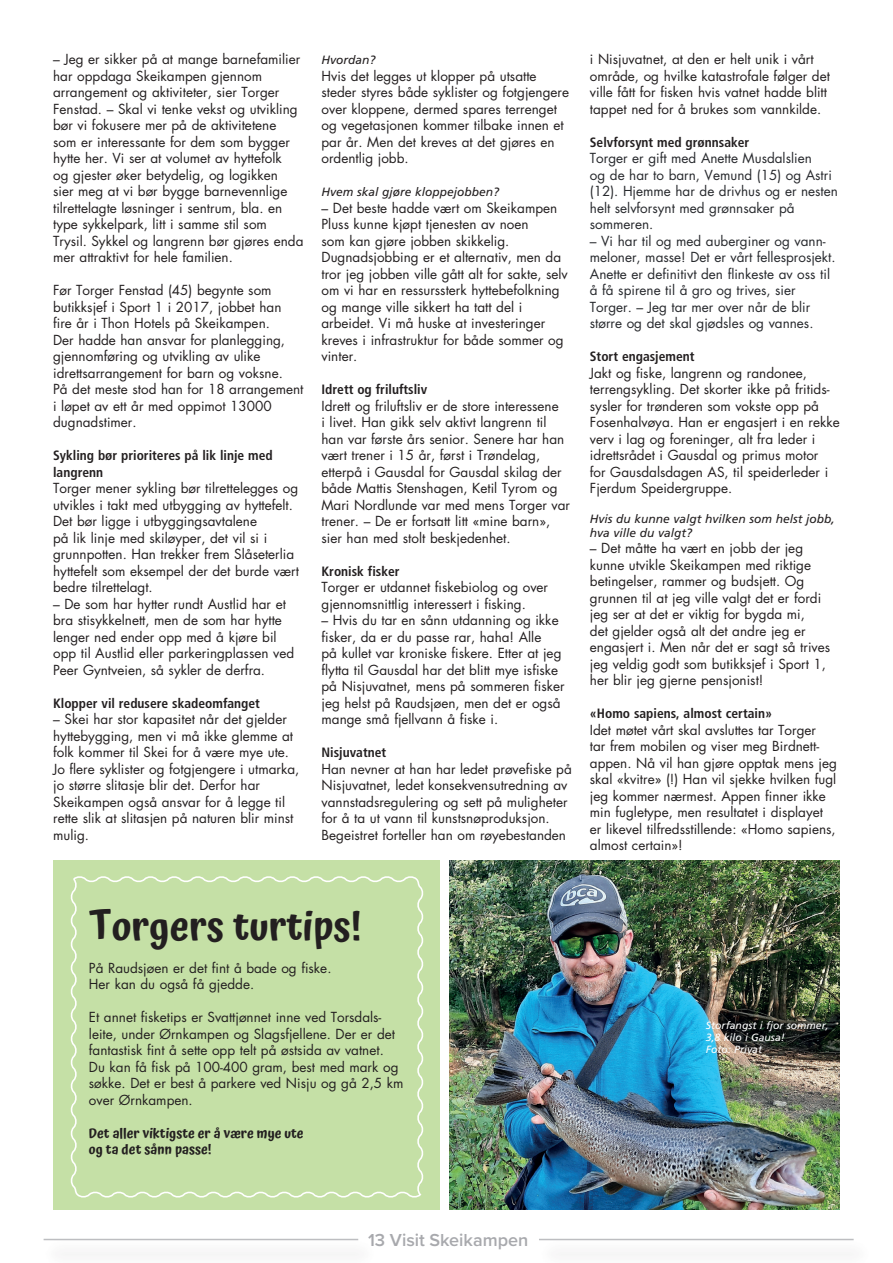
<style>
.page{position:relative;width:893px;height:1263px;background:#fff}
.page>*{position:absolute;margin:0;border:0;box-sizing:border-box;transform-origin:0 0}
.t1{font:600 39px "Atma";color:#231f20}
.t2{font:600 18px "Proxima Nova";color:#a8a9ad}
.t3{font:13.5px/16.5px "Futura Std";color:#231f20}
.t4{font:13.5px/16.5px "Futura";color:#27292d}
.t5{font:700 condensed 13.5px/16.5px "Frutiger LT Std";color:#231f20}
.t6{font:600 13.5px "Atma";color:#231f20}
.t7{font:italic 12px/13.5px "Frutiger LT Std";color:#231f20}
.t8{font:italic 10.5px/12px "Frutiger LT Std";color:#fff}
</style>
<div class="page">
<div style="left:40px;top:1239px;width:339px;height:24px;background:#f8f8f8"></div>
<hr style="left:44px;top:1239px;width:314px;height:1px;background:#a8a9ad">
<div style="left:536px;top:1239px;width:339px;height:24px;background:#f8f8f8"></div>
<hr style="left:539px;top:1239px;width:315px;height:1px;background:#a8a9ad">
<img style="left:449px;top:860px;width:390px;height:350px">
<div style="left:53px;top:860px;width:386px;height:350px;background:#c5e0a6"></div>
<svg style="left:70px;top:876px;width:354px;height:322px"></svg>
<p class="t3" style="left:53px;top:51px;width:252px">– Jeg er sikker på at mange barnefamilier har oppdaga Skeikampen gjennom arrangement og aktiviteter, sier Torger Fenstad. – Skal vi tenke vekst og utvikling bør vi fokusere mer på de aktivitetene<br>som er interessante for dem som bygger hytte her. Vi ser at volumet av hyttefolk<br>og gjester øker betydelig, og logikken<br>sier meg at vi bør bygge barnevennlige tilrettelagte løsninger i sentrum, bla. en type sykkelpark, litt i samme stil som Trysil. Sykkel og langrenn bør gjøres enda mer attraktivt for hele familien.</p>
<p class="t3" style="left:53px;top:282px;width:233px">Før Torger Fenstad (45) begynte som butikksjef i Sport 1 i 2017, jobbet han fire år i Thon Hotels på Skeikampen.<br>Der hadde han ansvar for planlegging, gjennomføring og utvikling av ulike idrettsarrangement for barn og voksne.</p>
<p class="t3" style="left:53px;top:381px;width:252px">På det meste stod han for 18 arrangement i løpet av ett år med oppimot 13000 dugnadstimer.</p>
<p class="t5" style="left:53px;top:447px;width:221px">Sykling bør prioriteres på lik linje med langrenn</p>
<p class="t3" style="left:53px;top:480px;width:247px">Torger mener sykling bør tilrettelegges og utvikles i takt med utbygging av hyttefelt.<br>Det bør ligge i utbyggingsavtalene<br>på lik linje med skiløyper, det vil si i grunnpotten. Han trekker frem Slåseterlia hyttefelt som eksempel der det burde vært bedre tilrettelagt.</p>
<p class="t3" style="left:53px;top:596px;width:242px">– De som har hytter rundt Austlid har et bra stisykkelnett, men de som har hytte lenger ned ender opp med å kjøre bil opp til Austlid eller parkeringplassen ved Peer Gyntveien, så sykler de derfra.</p>
<p class="t5" style="left:53px;top:695px;width:208px">Klopper vil redusere skadeomfanget</p>
<p class="t3" style="left:53px;top:711px;width:248px">– Skei har stor kapasitet når det gjelder hyttebygging, men vi må ikke glemme at folk kommer til Skei for å være mye ute.<br>Jo flere syklister og fotgjengere i utmarka, jo større slitasje blir det. Derfor har Skeikampen også ansvar for å legge til rette slik at slitasjen på naturen blir minst mulig.</p>
<p class="t7" style="left:321px;top:53px;width:55px">Hvordan?</p>
<p class="t3" style="left:321px;top:68px;width:249px">Hvis det legges ut klopper på utsatte steder styres både syklister og fotgjengere over kloppene, dermed spares terrenget og vegetasjonen kommer tilbake innen et par år. Men det kreves at det gjøres en ordentlig jobb.</p>
<p class="t7" style="left:321px;top:185px;width:179px">Hvem skal gjøre kloppejobben?</p>
<p class="t3" style="left:321px;top:200px;width:248px">– Det beste hadde vært om Skeikampen Pluss kunne kjøpt tjenesten av noen<br>som kan gjøre jobben skikkelig.<br>Dugnadsjobbing er et alternativ, men da tror jeg jobben ville gått alt for sakte, selv om vi har en ressurssterk hyttebefolkning og mange ville sikkert ha tatt del i arbeidet. Vi må huske at investeringer kreves i infrastruktur for både sommer og vinter.</p>
<p class="t5" style="left:321px;top:381px;width:107px">Idrett og friluftsliv</p>
<p class="t3" style="left:321px;top:398px;width:250px">Idrett og friluftsliv er de store interessene<br>i livet. Han gikk selv aktivt langrenn til han var første års senior. Senere har han vært trener i 15 år, først i Trøndelag, etterpå i Gausdal for Gausdal skilag der både Mattis Stenshagen, Ketil Tyrom og Mari Nordlunde var med mens Torger var trener. – De er fortsatt litt «mine barn», sier han med stolt beskjedenhet.</p>
<p class="t5" style="left:321px;top:563px;width:80px">Kronisk fisker</p>
<p class="t3" style="left:321px;top:579px;width:228px">Torger er utdannet fiskebiolog og over gjennomsnittlig interessert i fisking.</p>
<p class="t3" style="left:321px;top:612px;width:245px">– Hvis du tar en sånn utdanning og ikke fisker, da er du passe rar, haha! Alle<br>på kullet var kroniske fiskere. Etter at jeg flytta til Gausdal har det blitt mye isfiske på Nisjuvatnet, mens på sommeren fisker jeg helst på Raudsjøen, men det er også mange små fjellvann å fiske i.</p>
<p class="t5" style="left:321px;top:744px;width:66px">Nisjuvatnet</p>
<p class="t3" style="left:321px;top:761px;width:252px">Han nevner at han har ledet prøvefiske på Nisjuvatnet, ledet konsekvensutredning av vannstadsregulering og sett på muligheter for å ta ut vann til kunstsnøproduksjon.<br>Begeistret forteller han om røyebestanden</p>
<p class="t3" style="left:590px;top:51px;width:242px">i Nisjuvatnet, at den er helt unik i vårt område, og hvilke katastrofale følger det ville fått for fisken hvis vatnet hadde blitt tappet ned for å brukes som vannkilde.</p>
<p class="t5" style="left:590px;top:134px;width:161px">Selvforsynt med grønnsaker</p>
<p class="t4" style="left:590px;top:150px;width:223px">Torger er gift med Anette Musdalslien</p>
<p class="t4" style="left:590px;top:167px;width:250px">og de har to barn, Vemund (15) og Astri (12). Hjemme har de drivhus og er nesten helt selvforsynt med grønnsaker på</p>
<p class="t4" style="left:590px;top:216px;width:65px">sommeren.</p>
<p class="t4" style="left:590px;top:233px;width:247px">– Vi har til og med auberginer og vann&shy;meloner, masse! Det er vårt fellesprosjekt.<br>Anette er definitivt den flinkeste av oss til å få spirene til å gro og trives, sier</p>
<p class="t4" style="left:590px;top:299px;width:225px">Torger. – Jeg tar mer over når de blir større og det skal gjødsles og vannes.</p>
<p class="t5" style="left:590px;top:348px;width:106px">Stort engasjement</p>
<p class="t3" style="left:590px;top:365px;width:251px">Jakt og fiske, langrenn og randonee, terrengsykling. Det skorter ikke på fritids&shy;sysler for trønderen som vokste opp på Fosenhalvøya. Han er engasjert i en rekke verv i lag og foreninger, alt fra leder i idrettsrådet i Gausdal og primus motor<br>for Gausdalsdagen AS, til speiderleder i Fjerdum Speidergruppe.</p>
<p class="t7" style="left:590px;top:512px;width:247px">Hvis du kunne valgt hvilken som helst jobb, hva ville du valgt?</p>
<p class="t3" style="left:590px;top:540px;width:242px">– Det måtte ha vært en jobb der jeg kunne utvikle Skeikampen med riktige betingelser, rammer og budsjett. Og grunnen til at jeg ville valgt det er fordi jeg ser at det er viktig for bygda mi,<br>det gjelder også alt det andre jeg er engasjert i. Men når det er sagt så trives jeg veldig godt som butikksjef i Sport 1, her blir jeg gjerne pensjonist!</p>
<p class="t5" style="left:590px;top:705px;width:184px">«Homo sapiens, almost certain»</p>
<p class="t3" style="left:590px;top:722px;width:248px">Idet møtet vårt skal avsluttes tar Torger<br>tar frem mobilen og viser meg Birdnett&shy;appen. Nå vil han gjøre opptak mens jeg skal «kvitre» (!) Han vil sjekke hvilken fugl jeg kommer nærmest. Appen finner ikke min fugletype, men resultatet i displayet er likevel tilfredsstillende: «Homo sapiens, almost certain»!</p>
<p class="t1" style="left:89px;top:899px;width:274px">Torgers turtips!</p>
<p class="t3" style="left:89px;top:960px;width:244px">På Raudsjøen er det fint å bade og fiske.</p>
<p class="t3" style="left:89px;top:976px;width:167px">Her kan du også få gjedde.</p>
<p class="t3" style="left:89px;top:1009px;width:316px">Et annet fisketips er Svattjønnet inne ved Torsdals&shy;leite, under Ørnkampen og Slagsfjellene. Der er det fantastisk fint å sette opp telt på østsida av vatnet.<br>Du kan få fisk på 100-400 gram, best med mark og søkke. Det er best å parkere ved Nisju og gå 2,5 km over Ørnkampen.</p>
<p class="t6" style="left:89px;top:1124px;width:216px">Det aller viktigste er å være mye ute</p>
<p class="t6" style="left:89px;top:1140px;width:124px">og ta det sånn passe!</p>
<p class="t8" style="left:706px;top:1019px;width:124px">Storfangst i fjor sommer,<br>3,8 kilo i Gausa!</p>
<p class="t8" style="left:706px;top:1043px;width:58px">Foto: Privat</p>
<h2 class="t2" style="left:368px;top:1226px;width:162px">13 Visit Skeikampen</h2>
</div>
